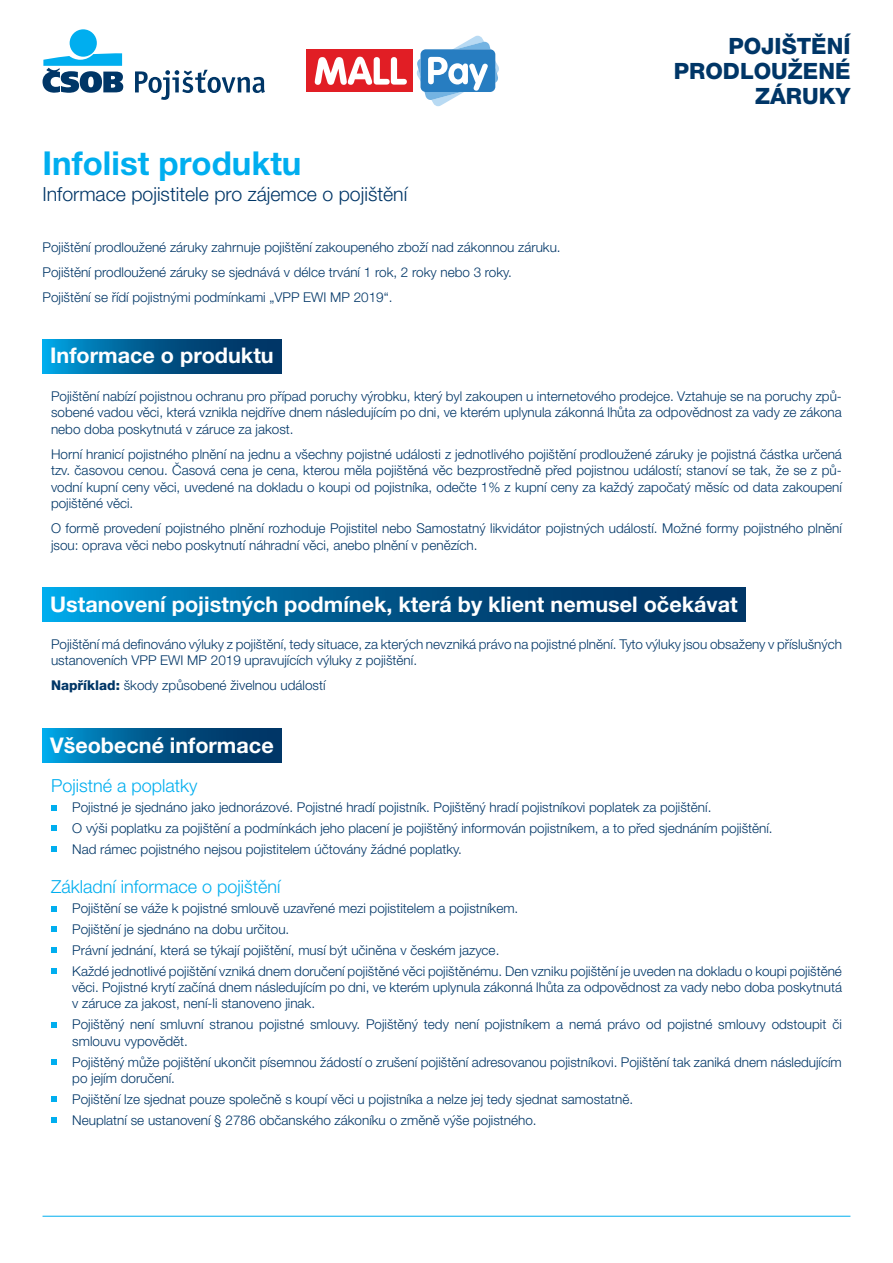
<style>
.page{position:relative;width:893px;height:1263px;background:#fff}
.page>*{position:absolute;margin:0;border:0;box-sizing:border-box;transform-origin:0 0}
.t1{font:700 33px "Helvetica Neue LT Pro";color:#00aeef}
.t2{font:800 22.5px/24.8px "Helvetica Neue LT Pro";color:#003667;text-align:right}
.t3{font:700 21.6px "Helvetica Neue LT Pro";color:#fff}
.t4{font:300 19.5px "Helvetica Neue LT Pro";color:#003667}
.t5{font:300 18px "Helvetica Neue LT Pro";color:#00aeef}
.t6{font:300 13.5px/16.5px "Helvetica Neue LT Pro";color:#003667}
.s1{font-weight:800}
</style>
<div class="page">
<hr style="left:43px;top:1216px;width:807px;height:1px;background:#00aeef">
<svg style="left:43px;top:340px;width:238px;height:34px;background:#005c91"></svg>
<svg style="left:43px;top:588px;width:702px;height:34px;background:#005c91"></svg>
<svg style="left:43px;top:728px;width:238px;height:34px;background:#005c91"></svg>
<svg style="left:51px;top:805px;width:6px;height:5px"></svg>
<svg style="left:51px;top:825px;width:6px;height:6px"></svg>
<svg style="left:51px;top:846px;width:6px;height:6px"></svg>
<svg style="left:51px;top:906px;width:6px;height:6px"></svg>
<svg style="left:51px;top:926px;width:6px;height:6px"></svg>
<svg style="left:51px;top:947px;width:6px;height:6px"></svg>
<svg style="left:51px;top:968px;width:6px;height:6px"></svg>
<svg style="left:51px;top:1022px;width:6px;height:6px"></svg>
<svg style="left:51px;top:1059px;width:6px;height:6px"></svg>
<svg style="left:51px;top:1096px;width:6px;height:6px"></svg>
<svg style="left:51px;top:1117px;width:6px;height:6px"></svg>
<div style="left:70px;top:29px;width:27px;height:28px;background:#00aeef;border-radius:50%"></div>
<svg style="left:43px;top:53px;width:80px;height:40px"></svg>
<svg style="left:135px;top:70px;width:130px;height:30px"></svg>
<div style="left:307px;top:49px;width:106px;height:43px;background:#e11e25"></div>
<svg style="left:315px;top:57px;width:92px;height:28px"></svg>
<svg style="left:416px;top:36px;width:83px;height:70px"></svg>
<h1 class="t1" style="left:43px;top:142px;width:261px">Infolist produktu</h1>
<h3 class="t4" style="left:43px;top:182px;width:366px">Informace pojistitele pro zájemce o pojištění</h3>
<p class="t6" style="left:43px;top:234px;width:520px;line-height:25px">Pojištění prodloužené záruky zahrnuje pojištění zakoupeného zboží nad zákonnou záruku.<br>Pojištění prodloužené záruky se sjednává v délce trvání 1 rok, 2 roky nebo 3 roky.<br>Pojištění se řídí pojistnými podmínkami „VPP EWI MP 2019“.</p>
<h2 class="t2" style="left:674px;top:34px;width:178px">POJIŠTĚNÍ<br>PRODLOUŽENÉ<br>ZÁRUKY</h2>
<h3 class="t3" style="left:50px;top:342px;width:225px">Informace o produktu</h3>
<p class="t6" style="left:51px;top:387px;width:792px;text-align:justify">Pojištění nabízí pojistnou ochranu pro případ poruchy výrobku, který byl zakoupen u internetového prodejce. Vztahuje se na poruchy způ&shy;sobené vadou věci, která vznikla nejdříve dnem následujícím po dni, ve kterém uplynula zákonná lhůta za odpovědnost za vady ze zákona nebo doba poskytnutá v záruce za jakost.</p>
<p class="t6" style="left:51px;top:445px;width:792px;text-align:justify">Horní hranicí pojistného plnění na jednu a všechny pojistné události z jednotlivého pojištění prodloužené záruky je pojistná částka určená tzv. časovou cenou. Časová cena je cena, kterou měla pojištěná věc bezprostředně před pojistnou událostí; stanoví se tak, že se z pů&shy;vodní kupní ceny věci, uvedené na dokladu o koupi od pojistníka, odečte 1% z kupní ceny za každý započatý měsíc od data zakoupení pojištěné věci.</p>
<p class="t6" style="left:51px;top:520px;width:792px">O formě provedení pojistného plnění rozhoduje Pojistitel nebo Samostatný likvidátor pojistných událostí. Možné formy pojistného plnění jsou: oprava věci nebo poskytnutí náhradní věci, anebo plnění v penězích.</p>
<h3 class="t3" style="left:50px;top:591px;width:689px">Ustanovení pojistných podmínek, která by klient nemusel očekávat</h3>
<p class="t6" style="left:51px;top:635px;width:792px">Pojištění má definováno výluky z pojištění, tedy situace, za kterých nevzniká právo na pojistné plnění. Tyto výluky jsou obsaženy v příslušných ustanoveních VPP EWI MP 2019 upravujících výluky z pojištění.</p>
<p class="t6" style="left:51px;top:677px;width:276px"><span class="s1">Například:</span> škody způsobené živelnou událostí</p>
<h3 class="t3" style="left:50px;top:731px;width:225px">Všeobecné informace</h3>
<h3 class="t5" style="left:51px;top:775px;width:148px">Pojistné a poplatky</h3>
<p class="t6" style="left:72px;top:797px;width:702px;line-height:20.7px">Pojistné je sjednáno jako jednorázové. Pojistné hradí pojistník. Pojištěný hradí pojistníkovi poplatek za pojištění.<br>O výši poplatku za pojištění a podmínkách jeho placení je pojištěný informován pojistníkem, a to před sjednáním pojištění.<br>Nad rámec pojistného nejsou pojistitelem účtovány žádné poplatky.</p>
<h3 class="t5" style="left:51px;top:876px;width:231px">Základní informace o pojištění</h3>
<p class="t6" style="left:72px;top:898px;width:771px;line-height:20.7px">Pojištění se váže k pojistné smlouvě uzavřené mezi pojistitelem a pojistníkem.<br>Pojištění je sjednáno na dobu určitou.<br>Právní jednání, která se týkají pojištění, musí být učiněna v českém jazyce.<br>Každé jednotlivé pojištění vzniká dnem doručení pojištěné věci pojištěnému. Den vzniku pojištění je uveden na dokladu o koupi pojištěné</p>
<p class="t6" style="left:72px;top:979px;width:771px">věci. Pojistné krytí začíná dnem následujícím po dni, ve kterém uplynula zákonná lhůta za odpovědnost za vady nebo doba poskytnutá v záruce za jakost, není-li stanoveno jinak.</p>
<p class="t6" style="left:72px;top:1016px;width:771px">Pojištěný není smluvní stranou pojistné smlouvy. Pojištěný tedy není pojistníkem a nemá právo od pojistné smlouvy odstoupit či smlouvu vypovědět.</p>
<p class="t6" style="left:72px;top:1053px;width:771px">Pojištěný může pojištění ukončit písemnou žádostí o zrušení pojištění adresovanou pojistníkovi. Pojištění tak zaniká dnem následujícím po jejím doručení.</p>
<p class="t6" style="left:72px;top:1088px;width:562px;line-height:20.7px">Pojištění lze sjednat pouze společně s koupí věci u pojistníka a nelze jej tedy sjednat samostatně.<br>Neuplatní se ustanovení § 2786 občanského zákoníku o změně výše pojistného.</p>
</div>
